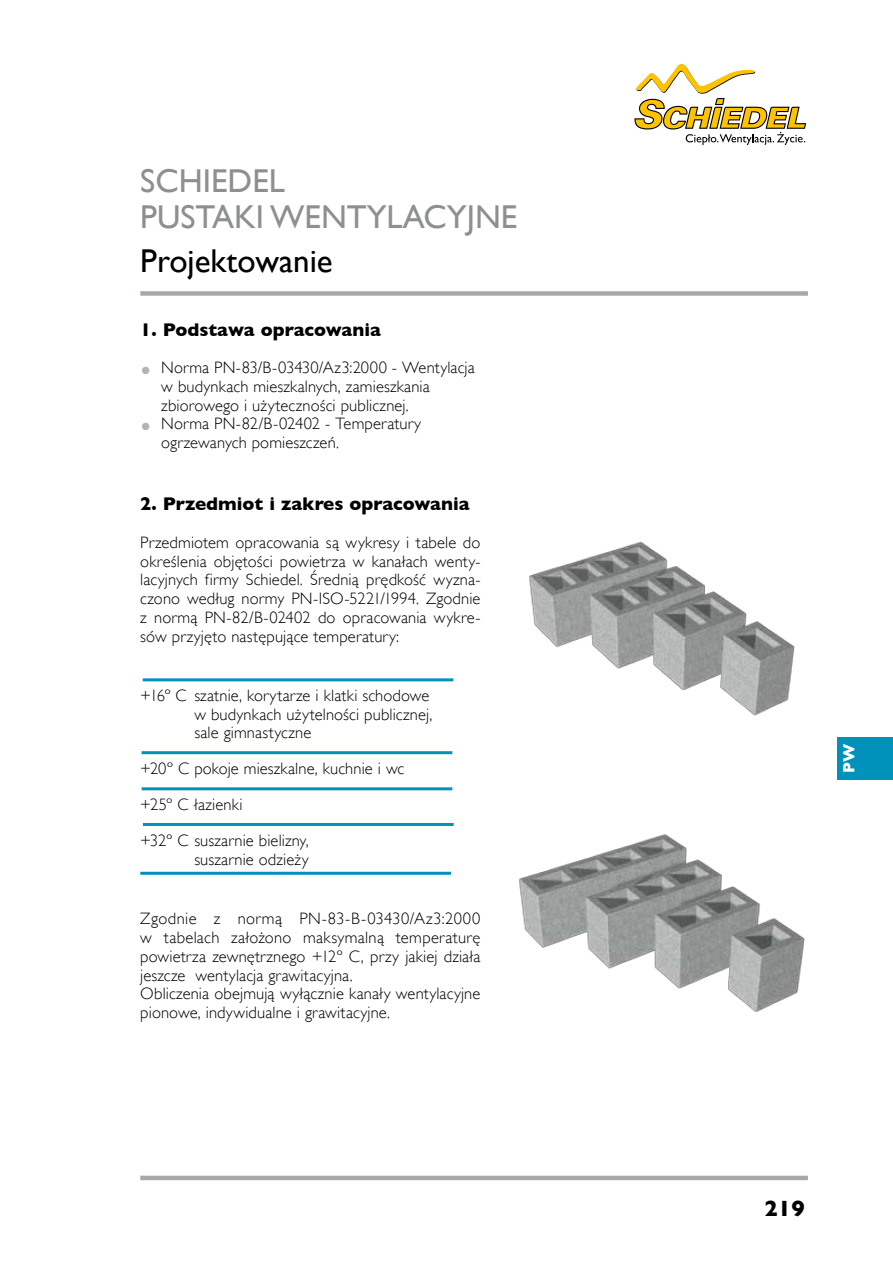
<style>
.page{position:relative;width:893px;height:1263px;background:#fff}
.page>*{position:absolute;margin:0;border:0;box-sizing:border-box;transform-origin:0 0}
.t1{font:33px/36px "Gill Sans";color:#8d8f91}
.t2{font:33px "Gill Sans";letter-spacing:-.005em;color:#000}
.t3{font:700 22.5px "Gill Sans";color:#000}
.t4{font:700 18.75px "Gill Sans";color:#000}
.t5{font:300 16.5px/18.8px "Gill Sans";letter-spacing:.01em;color:#000}
.t6{font:700 16.5px "Gill Sans";color:#fff;scale:.93 1}
.s1{font-weight:700;font-size:22.5px;color:#b1b3b4}
</style>
<div class="page">
<div style="left:838px;top:737px;width:55px;height:42px;background:#0092bb"></div>
<svg style="left:634px;top:64px;width:172px;height:81px"></svg>
<hr style="left:143px;top:678px;width:310px;height:3px;background:#0092bb">
<hr style="left:142px;top:751px;width:310px;height:3px;background:#0092bb">
<hr style="left:142px;top:787px;width:310px;height:3px;background:#0092bb">
<hr style="left:143px;top:823px;width:311px;height:3px;background:#0092bb">
<hr style="left:140px;top:872px;width:311px;height:3px;background:#0092bb">
<div style="left:140px;top:291px;width:668px;height:5px;background:#a7a8aa"></div>
<hr style="left:140px;top:1176px;width:668px;height:4px;background:#a7a8aa">
<img style="left:529px;top:541px;width:266px;height:175px">
<img style="left:519px;top:834px;width:286px;height:178px">
<h1 class="t1" style="left:140px;top:163px;width:378px">SCHIEDEL<br>PUSTAKI WENTYLACYJNE</h1>
<h1 class="t2" style="left:140px;top:241px;width:194px">PROJEKTOWANIE</h1>
<p class="t4" style="left:140px;top:318px;width:242px">1. Podstawa opracowania</p>
<p class="t5" style="left:161px;top:358px;width:315px;text-indent:-21px"><span class="s1">•</span> Norma PN-83/B-03430/Az3:2000 - Wentylacja w budynkach mieszkalnych, zamieszkania zbiorowego i użyteczności publicznej.</p>
<p class="t5" style="left:161px;top:414px;width:261px;text-indent:-21px"><span class="s1">•</span> Norma PN-82/B-02402 - Temperatury ogrzewanych pomieszczeń.</p>
<p class="t4" style="left:140px;top:493px;width:331px">2. Przedmiot i zakres opracowania</p>
<p class="t5" style="left:140px;top:533px;width:342px;text-align:justify">Przedmiotem opracowania są wykresy i tabele do określenia objętości powietrza w kanałach wenty&shy;lacyjnych firmy Schiedel. Średnią prędkość wyzna&shy;czono według normy PN-ISO-5221/1994. Zgodnie z normą PN-82/B-02402 do opracowania wykre&shy;sów przyjęto następujące temperatury:</p>
<p class="t5" style="left:194px;top:686px;width:240px;text-indent:-54px">+16º C szatnie, korytarze i klatki schodowe w budynkach użytelności publicznej, sale gimnastyczne</p>
<p class="t5" style="left:140px;top:751px;width:266px;line-height:36px">+20º C pokoje mieszkalne, kuchnie i wc +25º C łazienki<br>+32º C suszarnie bielizny,</p>
<p class="t5" style="left:194px;top:850px;width:116px">suszarnie odzieży</p>
<p class="t5" style="left:140px;top:909px;width:342px">Zgodnie z normą PN-83-B-03430/Az3:2000 w tabelach założono maksymalną temperaturę powietrza zewnętrznego +12º C, przy jakiej działa jeszcze wentylacja grawitacyjna.<br>Obliczenia obejmują wyłącznie kanały wentylacyjne pionowe, indywidualne i grawitacyjne.</p>
<p class="t6" style="left:839px;top:773px;width:33px;rotate:-90deg">PW</p>
<h2 class="t3" style="left:765px;top:1195px;width:42px">219</h2>
</div>
